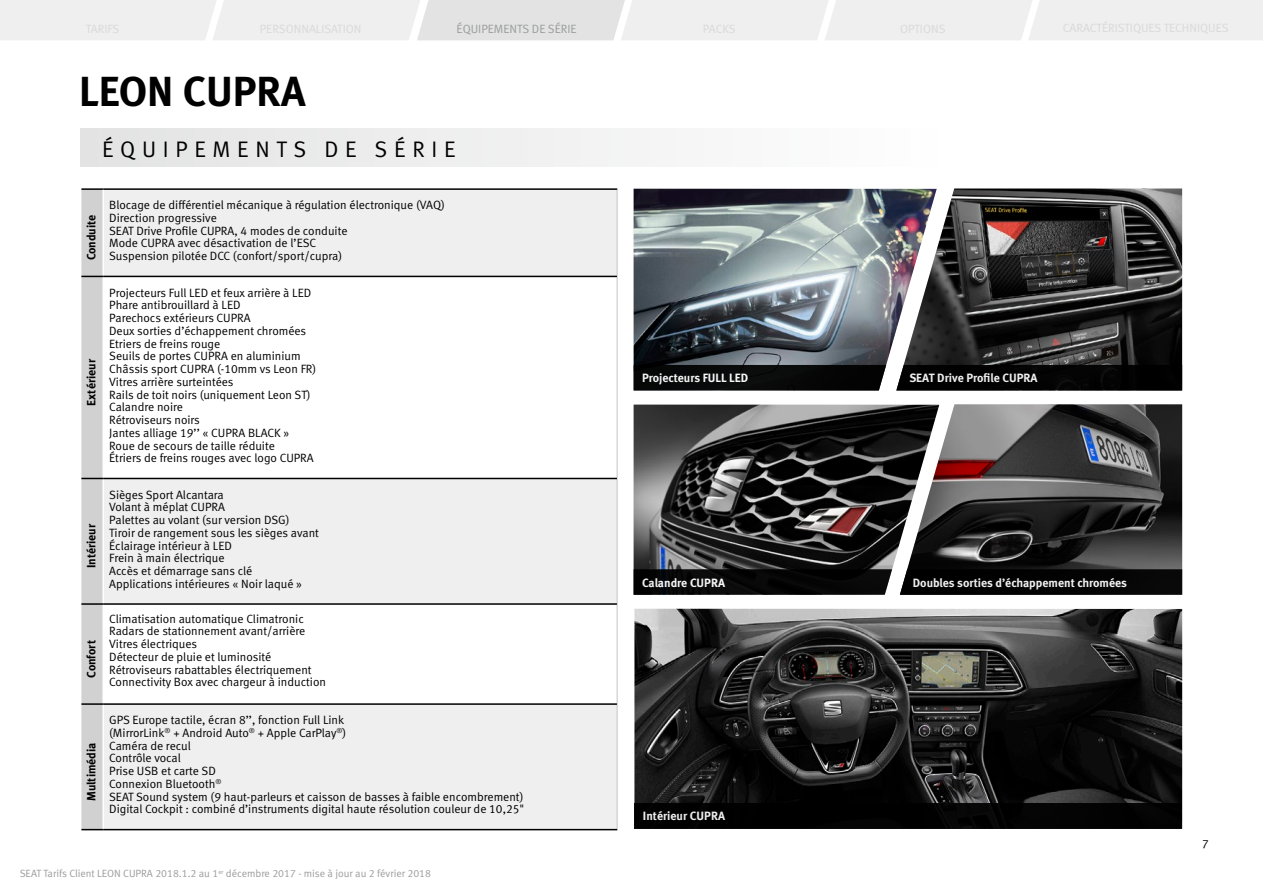
<style>
.page{position:relative;width:1263px;height:893px;background:#fff}
.page>*{position:absolute;margin:0;border:0;box-sizing:border-box;transform-origin:0 0}
.t1{font:700 42px "Seat Meta";color:#000}
.t2{font:22.5px "Seat Meta Normal";letter-spacing:.3em;color:#000}
.t3{font:12px/12.8px "Seat Meta Normal";color:#000}
.t4{font:700 12px "Seat Meta";color:#fff}
.t5{font:700 12px "Seat Meta";color:#000}
.t6{font:12px "Seat Meta Normal";color:#9b9c9c}
.t7{font:10.5px "Seat Meta Normal";color:#9b9c9c}
</style>
<div class="page">
<div style="left:104px;top:190px;width:513px;height:639px;background:#efefef"></div>
<svg style="left:104px;top:277px;width:513px;height:426px"></svg>
<hr style="left:103px;top:188px;width:514px;height:2px;background:#000">
<hr style="left:617px;top:276px;width:1px;height:202px;background:#c5c5c6">
<hr style="left:617px;top:604px;width:1px;height:100px;background:#c5c5c6">
<hr style="left:617px;top:478px;width:1px;height:126px;background:#c5c5c6">
<hr style="left:617px;top:704px;width:1px;height:125px;background:#c5c5c6">
<hr style="left:81px;top:188px;width:22px;height:2px;background:#000">
<hr style="left:103px;top:276px;width:514px;height:1px;background:#000">
<hr style="left:103px;top:603px;width:514px;height:2px;background:#000">
<hr style="left:103px;top:829px;width:514px;height:1px;background:#000">
<hr style="left:103px;top:478px;width:514px;height:1px;background:#000">
<hr style="left:103px;top:703px;width:514px;height:2px;background:#000">
<svg style="left:81px;top:189px;width:22px;height:641px"></svg>
<hr style="left:81px;top:703px;width:22px;height:2px;background:#000">
<svg style="left:576px;top:189px;width:58px;height:201px"></svg>
<img style="left:634px;top:189px;width:262px;height:177px">
<svg style="left:579px;top:405px;width:55px;height:190px"></svg>
<img style="left:634px;top:405px;width:266px;height:190px">
<img style="left:634px;top:609px;width:548px;height:194px">
<div style="left:634px;top:365px;width:252px;height:25px;background:#070708"></div>
<svg style="left:634px;top:569px;width:258px;height:26px"></svg>
<div style="left:634px;top:803px;width:548px;height:25px;background:#000"></div>
<div style="left:81px;top:129px;width:867px;height:38px;background:linear-gradient(to right,#e3e3e3,#fefefe)"></div>
<img style="left:896px;top:189px;width:286px;height:176px">
<div style="left:896px;top:365px;width:286px;height:25px;background:#020202"></div>
<img style="left:900px;top:404px;width:282px;height:165px">
<div style="left:900px;top:569px;width:282px;height:26px;background:#030303"></div>
<svg style="left:0;top:0;width:1263px;height:40px"></svg>
<p class="t6" style="left:457px;top:22px;width:122px">ÉQUIPEMENTS DE SÉRIE</p>
<h1 class="t1" style="left:79px;top:66px;width:228px">LEON CUPRA</h1>
<h2 class="t2" style="left:102px;top:136px;width:355px">ÉQUIPEMENTS DE SÉRIE</h2>
<p class="t5" style="left:84px;top:260px;width:47px;rotate:-90deg">Conduite</p>
<p class="t5" style="left:84px;top:405px;width:48px;rotate:-90deg">Extérieur</p>
<p class="t5" style="left:84px;top:568px;width:46px;rotate:-90deg">Intérieur</p>
<p class="t5" style="left:84px;top:678px;width:39px;rotate:-90deg">Confort</p>
<p class="t5" style="left:84px;top:801px;width:60px;rotate:-90deg">Multimédia</p>
<p class="t3" style="left:109px;top:199px;width:337px">Blocage de différentiel mécanique à régulation électronique (VAQ)<br>Direction progressive<br>SEAT Drive Profile CUPRA, 4 modes de conduite<br>Mode CUPRA avec désactivation de l’ESC<br>Suspension pilotée DCC (confort/sport/cupra)</p>
<p class="t3" style="left:109px;top:286px;width:208px">Projecteurs Full LED et feux arrière à LED<br>Phare antibrouillard à LED<br>Parechocs extérieurs CUPRA<br>Deux sorties d’échappement chromées<br>Etriers de freins rouge<br>Seuils de portes CUPRA en aluminium<br>Châssis sport CUPRA (-10mm vs Leon FR)<br>Vitres arrière surteintées<br>Rails de toit noirs (uniquement Leon ST)<br>Calandre noire<br>Rétroviseurs noirs<br>Jantes alliage 19’’ « CUPRA BLACK »<br>Roue de secours de taille réduite<br>Étriers de freins rouges avec logo CUPRA</p>
<p class="t3" style="left:109px;top:488px;width:211px">Sièges Sport Alcantara<br>Volant à méplat CUPRA<br>Palettes au volant (sur version DSG)<br>Tiroir de rangement sous les sièges avant<br>Éclairage intérieur à LED<br>Frein à main électrique<br>Accès et démarrage sans clé<br>Applications intérieures « Noir laqué »</p>
<p class="t3" style="left:109px;top:612px;width:218px">Climatisation automatique Climatronic Radars de stationnement avant/arrière Vitres électriques<br>Détecteur de pluie et luminosité Rétroviseurs rabattables électriquement Connectivity Box avec chargeur à induction</p>
<p class="t3" style="left:109px;top:713px;width:417px">GPS Europe tactile, écran 8’’, fonction Full Link<br>(MirrorLink<sup>®</sup> + Android Auto<sup>®</sup> + Apple CarPlay<sup>®</sup>)<br>Caméra de recul<br>Contrôle vocal<br>Prise USB et carte SD<br>Connexion Bluetooth<sup>®<br></sup>SEAT Sound system (9 haut-parleurs et caisson de basses à faible encombrement)<br>Digital Cockpit : combiné d’instruments digital haute résolution couleur de 10,25"</p>
<p class="t7" style="left:20px;top:867px;width:413px">SEAT Tarifs Client LEON CUPRA 2018.1.2 au 1<sup>er</sup> décembre 2017 - mise à jour au 2 février 2018</p>
<p class="t4" style="left:642px;top:371px;width:108px">Projecteurs FULL LED</p>
<p class="t4" style="left:642px;top:575px;width:84px">Calandre CUPRA</p>
<p class="t4" style="left:643px;top:809px;width:84px">Intérieur CUPRA</p>
<p class="t4" style="left:909px;top:371px;width:130px">SEAT Drive Profile CUPRA</p>
<p class="t4" style="left:913px;top:575px;width:216px">Doubles sorties d’échappement chromées</p>
<p class="t3" style="left:1202px;top:838px;width:8px">7</p>
</div>
